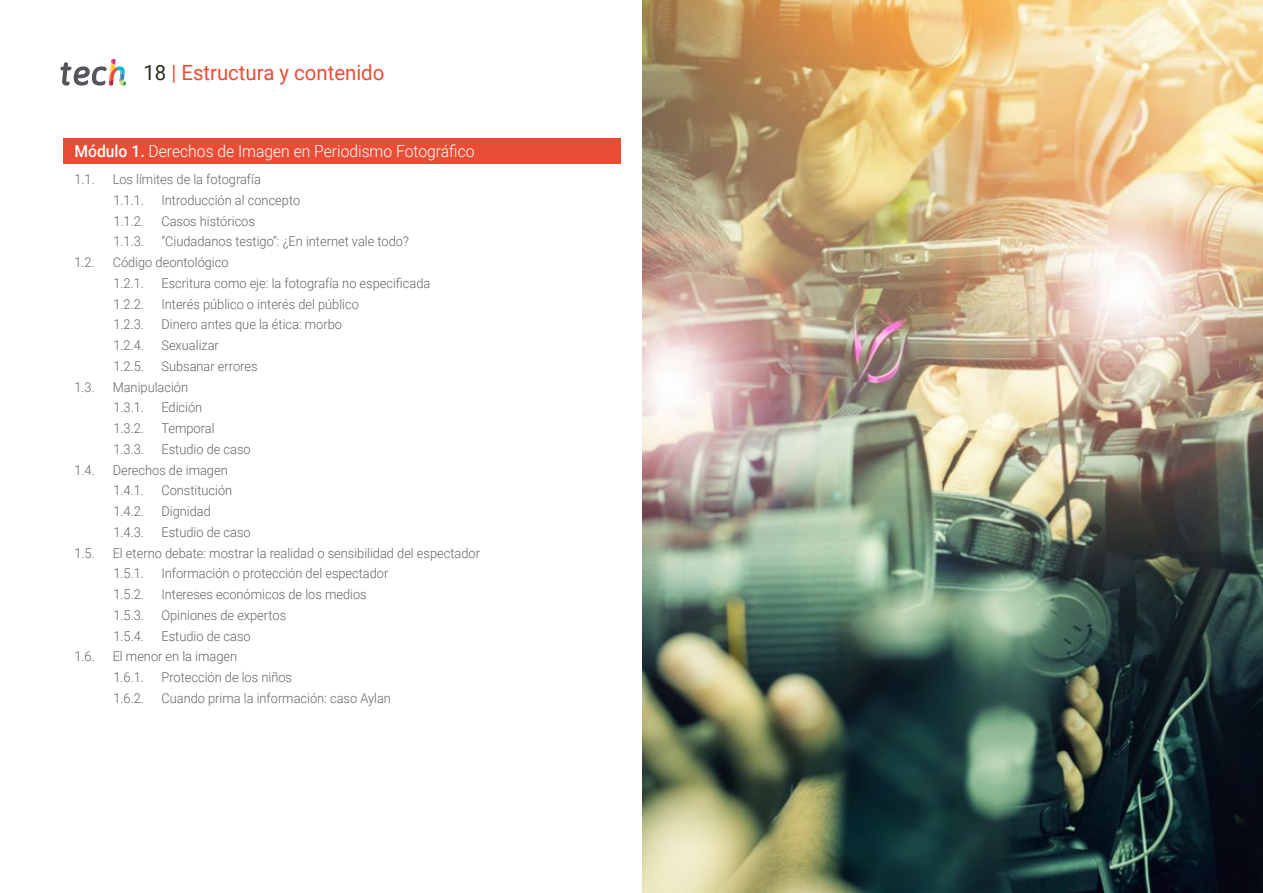
<style>
.page{position:relative;width:1263px;height:893px;background:#fff}
.page>*{position:absolute;margin:0;border:0;box-sizing:border-box;transform-origin:0 0}
.t1{font:21px "Roboto";color:#e94d35}
.t2{font:300 16.5px "Roboto";color:#fff;scale:.95 1}
.t3{font:300 13.5px/20.7px "Roboto";color:#61646a;scale:.95 1}
.s1{color:#312e20}
.s2{font-weight:500}
</style>
<div class="page">
<svg style="left:61px;top:59px;width:65px;height:27px"></svg>
<div style="left:63px;top:138px;width:558px;height:25px;background:#e94d35"></div>
<img style="left:642px;top:0;width:621px;height:893px">
<h1 class="t1" style="left:144px;top:57px;width:242px"><span class="s1">18</span> | Estructura y contenido</h1>
<p class="t2" style="left:74px;top:139px;width:423px"><span class="s2">Módulo 1.</span> Derechos de Imagen en Periodismo Fotográfico</p>
<p class="t3" style="left:74px;top:168px;width:23px">1.1.</p>
<p class="t3" style="left:113px;top:168px;width:158px">Los límites de la fotografía<br>1.1.1.</p>
<p class="t3" style="left:161px;top:189px;width:148px">Introducción al concepto</p>
<p class="t3" style="left:113px;top:210px;width:34px">1.1.2.</p>
<p class="t3" style="left:161px;top:210px;width:100px">Casos históricos</p>
<p class="t3" style="left:113px;top:231px;width:34px">1.1.3.</p>
<p class="t3" style="left:161px;top:231px;width:262px">“Ciudadanos testigo”: ¿En internet vale todo?</p>
<p class="t3" style="left:74px;top:251px;width:23px">1.2.</p>
<p class="t3" style="left:113px;top:251px;width:124px">Código deontológico<br>1.2.1.</p>
<p class="t3" style="left:161px;top:272px;width:285px">Escritura como eje: la fotografía no especificada</p>
<p class="t3" style="left:113px;top:293px;width:34px">1.2.2.</p>
<p class="t3" style="left:161px;top:293px;width:209px">Interés público o interés del público</p>
<p class="t3" style="left:113px;top:314px;width:34px">1.2.3.</p>
<p class="t3" style="left:161px;top:314px;width:192px">Dinero antes que la ética: morbo</p>
<p class="t3" style="left:113px;top:334px;width:34px">1.2.4.</p>
<p class="t3" style="left:161px;top:334px;width:62px">Sexualizar</p>
<p class="t3" style="left:113px;top:355px;width:34px">1.2.5.</p>
<p class="t3" style="left:161px;top:355px;width:103px">Subsanar errores</p>
<p class="t3" style="left:74px;top:376px;width:23px">1.3.</p>
<p class="t3" style="left:113px;top:376px;width:81px">Manipulación<br>1.3.1.</p>
<p class="t3" style="left:161px;top:397px;width:45px">Edición</p>
<p class="t3" style="left:113px;top:417px;width:34px">1.3.2.</p>
<p class="t3" style="left:161px;top:417px;width:57px">Temporal</p>
<p class="t3" style="left:113px;top:438px;width:34px">1.3.3.</p>
<p class="t3" style="left:161px;top:438px;width:95px">Estudio de caso</p>
<p class="t3" style="left:74px;top:459px;width:23px">1.4.</p>
<p class="t3" style="left:113px;top:459px;width:123px">Derechos de imagen<br>1.4.1.</p>
<p class="t3" style="left:161px;top:480px;width:76px">Constitución</p>
<p class="t3" style="left:113px;top:500px;width:34px">1.4.2.</p>
<p class="t3" style="left:161px;top:500px;width:54px">Dignidad</p>
<p class="t3" style="left:113px;top:521px;width:34px">1.4.3.</p>
<p class="t3" style="left:161px;top:521px;width:95px">Estudio de caso</p>
<p class="t3" style="left:74px;top:542px;width:23px">1.5.</p>
<p class="t3" style="left:113px;top:542px;width:388px">El eterno debate: mostrar la realidad o sensibilidad del espectador<br>1.5.1.</p>
<p class="t3" style="left:161px;top:563px;width:240px">Información o protección del espectador</p>
<p class="t3" style="left:113px;top:583px;width:34px">1.5.2.</p>
<p class="t3" style="left:161px;top:583px;width:218px">Intereses económicos de los medios</p>
<p class="t3" style="left:113px;top:604px;width:34px">1.5.3.</p>
<p class="t3" style="left:161px;top:604px;width:133px">Opiniones de expertos</p>
<p class="t3" style="left:113px;top:625px;width:34px">1.5.4.</p>
<p class="t3" style="left:161px;top:625px;width:95px">Estudio de caso</p>
<p class="t3" style="left:74px;top:646px;width:23px">1.6.</p>
<p class="t3" style="left:113px;top:646px;width:133px">El menor en la imagen<br>1.6.1.</p>
<p class="t3" style="left:161px;top:666px;width:139px">Protección de los niños</p>
<p class="t3" style="left:113px;top:687px;width:34px">1.6.2.</p>
<p class="t3" style="left:161px;top:687px;width:243px">Cuando prima la información: caso Aylan</p>
</div>
